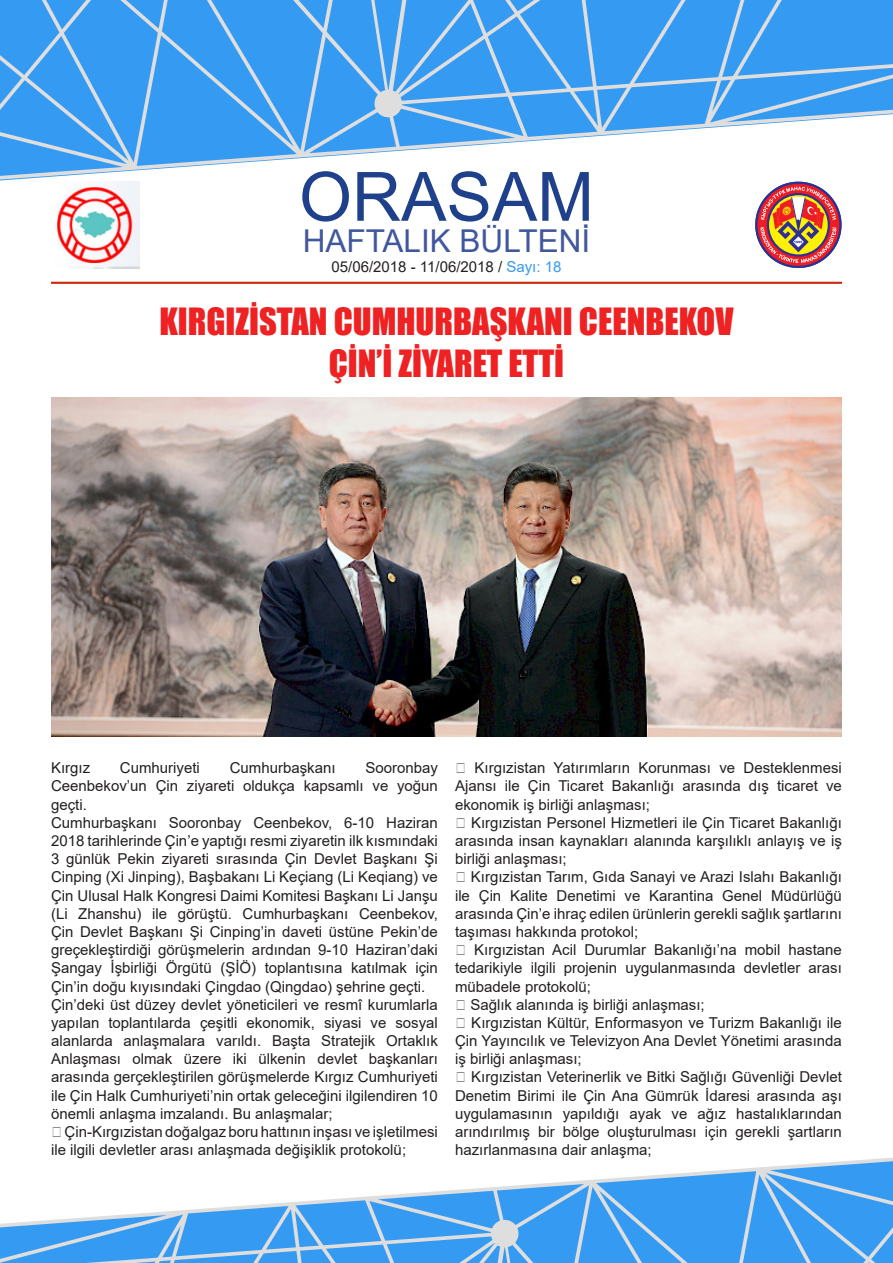
<style>
.page{position:relative;width:893px;height:1263px;background:#fff}
.page>*{position:absolute;margin:0;border:0;box-sizing:border-box;transform-origin:0 0}
.t1{font:68.1px "Arial";color:#1f418b}
.t2{font:34.5px "Impact";color:#ee2123}
.t3{font:31.5px "Arial";color:#40579d}
.t4{font:15px/18.1px "Arial";color:#231f20;text-align:justify}
.s1{color:#359af2}
</style>
<div class="page">
<svg style="left:0;top:1157px;width:893px;height:106px;fill:#359af2"></svg>
<svg style="left:0;top:0;width:893px;height:182px;fill:#359af2"></svg>
<hr style="left:51px;top:282px;width:791px;height:2px;background:#c92a10">
<img style="left:51px;top:181px;width:88px;height:87px">
<svg style="left:755px;top:182px;width:86px;height:86px"></svg>
<img style="left:51px;top:398px;width:791px;height:339px">
<p class="t1" style="left:299px;top:150px;width:296px">ORASAM</p>
<p class="t4" style="left:332px;top:257px;width:231px">05/06/2018 - 11/06/2018 / <span class="s1">Sayı: 18</span></p>
<p class="t3" style="left:303px;top:219px;width:289px">HAFTALIK BÜLTENİ</p>
<p class="t2" style="left:159px;top:295px;width:576px">KIRGIZİSTAN CUMHURBAŞKANI CEENBEKOV</p>
<p class="t2" style="left:329px;top:336px;width:237px">ÇİN’İ ZİYARET ETTİ</p>
<p class="t4" style="left:51px;top:759px;width:388px;text-indent:314px">Sooronbay Ceenbekov’un Çin ziyareti oldukça kapsamlı ve yoğun geçti.</p>
<p class="t4" style="left:51px;top:813px;width:388px">Cumhurbaşkanı Sooronbay Ceenbekov, 6-10 Haziran 2018 tarihlerinde Çin’e yaptığı resmi ziyaretin ilk kısmındaki 3 günlük Pekin ziyareti sırasında Çin Devlet Başkanı Şi Cinping (Xi Jinping), Başbakanı Li Keçiang (Li Keqiang) ve Çin Ulusal Halk Kongresi Daimi Komitesi Başkanı Li Janşu (Li Zhanshu) ile görüştü. Cumhurbaşkanı Ceenbekov, Çin Devlet Başkanı Şi Cinping’in daveti üstüne Pekin’de greçekleştirdiği görüşmelerin ardından 9-10 Haziran’daki Şangay İşbirliği Örgütü (ŞİÖ) toplantısına katılmak için Çin’in doğu kıyısındaki Çingdao (Qingdao) şehrine geçti.</p>
<p class="t4" style="left:51px;top:995px;width:388px">Çin’deki üst düzey devlet yöneticileri ve resmî kurumlarla yapılan toplantılarda çeşitli ekonomik, siyasi ve sosyal alanlarda anlaşmalara varıldı. Başta Stratejik Ortaklık Anlaşması olmak üzere iki ülkenin devlet başkanları arasında gerçekleştirilen görüşmelerde Kırgız Cumhuriyeti ile Çin Halk Cumhuriyeti’nin ortak geleceğini ilgilendiren 10 önemli anlaşma imzalandı. Bu anlaşmalar;</p>
<p class="t4" style="left:51px;top:1122px;width:388px">⦁ Çin-Kırgızistan doğalgaz boru hattının inşası ve işletilmesi ile ilgili devletler arası anlaşmada değişiklik protokolü;</p>
<p class="t4" style="left:51px;top:759px;width:41px">Kırgız</p>
<p class="t4" style="left:120px;top:759px;width:82px">Cumhuriyeti</p>
<p class="t4" style="left:230px;top:759px;width:107px">Cumhurbaşkanı</p>
<p class="t4" style="left:455px;top:759px;width:388px">⦁ Kırgızistan Yatırımların Korunması ve Desteklenmesi Ajansı ile Çin Ticaret Bakanlığı arasında dış ticaret ve ekonomik iş birliği anlaşması;</p>
<p class="t4" style="left:455px;top:813px;width:388px">⦁ Kırgızistan Personel Hizmetleri ile Çin Ticaret Bakanlığı arasında insan kaynakları alanında karşılıklı anlayış ve iş birliği anlaşması;</p>
<p class="t4" style="left:455px;top:868px;width:388px">⦁ Kırgızistan Tarım, Gıda Sanayi ve Arazi Islahı Bakanlığı ile Çin Kalite Denetimi ve Karantina Genel Müdürlüğü arasında Çin’e ihraç edilen ürünlerin gerekli sağlık şartlarını taşıması hakkında protokol;</p>
<p class="t4" style="left:455px;top:941px;width:388px">⦁ Kırgızistan Acil Durumlar Bakanlığı’na mobil hastane tedarikiyle ilgili projenin uygulanmasında devletler arası mübadele protokolü;</p>
<p class="t4" style="left:455px;top:995px;width:251px">⦁ Sağlık alanında iş birliği anlaşması;</p>
<p class="t4" style="left:455px;top:1013px;width:388px">⦁ Kırgızistan Kültür, Enformasyon ve Turizm Bakanlığı ile Çin Yayıncılık ve Televizyon Ana Devlet Yönetimi arasında iş birliği anlaşması;</p>
<p class="t4" style="left:455px;top:1068px;width:388px">⦁ Kırgızistan Veterinerlik ve Bitki Sağlığı Güvenliği Devlet Denetim Birimi ile Çin Ana Gümrük İdaresi arasında aşı uygulamasının yapıldığı ayak ve ağız hastalıklarından arındırılmış bir bölge oluşturulması için gerekli şartların hazırlanmasına dair anlaşma;</p>
</div>
